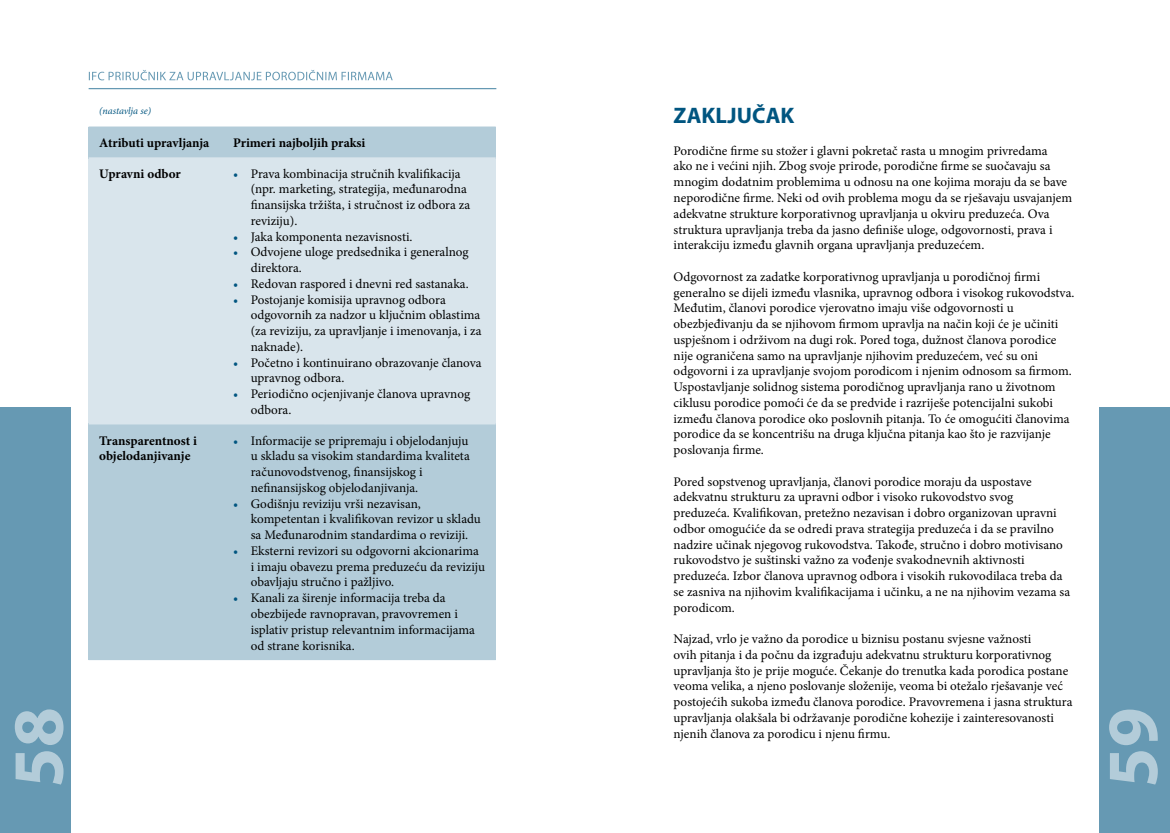
<style>
.page{position:relative;width:1170px;height:833px;background:#fff}
.page>*{position:absolute;margin:0;border:0;box-sizing:border-box;transform-origin:0 0}
.t1{font:700 72.5px "Myriad Pro";color:#b3ccd9}
.t2{font:700 22.5px "Myriad Pro";color:#005580}
.t3{font:13.12px/15.8px "Minion Pro";color:#000}
.t4{font:700 13.12px/15.8px "Minion Pro";letter-spacing:-.005em;color:#000}
.t5{font:italic 10px "Minion Pro";letter-spacing:-.005em;color:#005580}
.s1{color:#005580}
</style>
<div class="page">
<hr style="left:89px;top:88px;width:407px;height:1px;background:#6699b3">
<svg style="left:89px;top:70px;width:303px;height:10px"></svg>
<div style="left:0;top:407px;width:71px;height:426px;background:#6699b3"></div>
<div style="left:1098px;top:407px;width:71px;height:426px;background:#6699b3"></div>
<div style="left:89px;top:126px;width:406px;height:534px;background:#b3ccd9"></div>
<div style="left:89px;top:157px;width:406px;height:267px;background:#d9e5ec"></div>
<h2 class="t2" style="left:673px;top:101px;width:122px">ZAKLJUČAK</h2>
<p class="t3" style="left:673px;top:143px;width:400px">Porodične firme su stožer i glavni pokretač rasta u mnogim privredama<br>ako ne i većini njih. Zbog svoje prirode, porodične firme se suočavaju sa mnogim dodatnim problemima u odnosu na one kojima moraju da se bave neporodične firme. Neki od ovih problema mogu da se rješavaju usvajanjem adekvatne strukture korporativnog upravljanja u okviru preduzeća. Ova struktura upravljanja treba da jasno definiše uloge, odgovornosti, prava i interakciju između glavnih organa upravljanja preduzećem.</p>
<p class="t3" style="left:673px;top:269px;width:402px">Odgovornost za zadatke korporativnog upravljanja u porodičnoj firmi generalno se dijeli između vlasnika, upravnog odbora i visokog rukovodstva.<br>Međutim, članovi porodice vjerovatno imaju više odgovornosti u obezbjeđivanju da se njihovom firmom upravlja na način koji će je učiniti uspješnom i održivom na dugi rok. Pored toga, dužnost članova porodice nije ograničena samo na upravljanje njihovim preduzećem, već su oni odgovorni i za upravljanje svojom porodicom i njenim odnosom sa firmom.<br>Uspostavljanje solidnog sistema porodičnog upravljanja rano u životnom ciklusu porodice pomoći će da se predvide i razriješe potencijalni sukobi između članova porodice oko poslovnih pitanja. To će omogućiti članovima porodice da se koncentrišu na druga ključna pitanja kao što je razvijanje poslovanja firme.</p>
<p class="t3" style="left:673px;top:473px;width:398px">Pored sopstvenog upravljanja, članovi porodice moraju da uspostave adekvatnu strukturu za upravni odbor i visoko rukovodstvo svog preduzeća. Kvalifikovan, pretežno nezavisan i dobro organizovan upravni odbor omogućiće da se odredi prava strategija preduzeća i da se pravilno nadzire učinak njegovog rukovodstva. Takođe, stručno i dobro motivisano rukovodstvo je suštinski važno za vođenje svakodnevnih aktivnosti preduzeća. Izbor članova upravnog odbora i visokih rukovodilaca treba da se zasniva na njihovim kvalifikacijama i učinku, a ne na njihovim vezama sa porodicom.</p>
<p class="t3" style="left:673px;top:631px;width:400px">Najzad, vrlo je važno da porodice u biznisu postanu svjesne važnosti<br>ovih pitanja i da počnu da izgrađuju adekvatnu strukturu korporativnog upravljanja što je prije moguće. Čekanje do trenutka kada porodica postane veoma velika, a njeno poslovanje složenije, veoma bi otežalo rješavanje već postojećih sukoba između članova porodice. Pravovremena i jasna struktura upravljanja olakšala bi održavanje porodične kohezije i zainteresovanosti njenih članova za porodicu i njenu firmu.</p>
<p class="t5" style="left:99px;top:104px;width:53px">(nastavlja se)</p>
<p class="t4" style="left:99px;top:134px;width:112px">Atributi upravljanja</p>
<p class="t4" style="left:233px;top:134px;width:134px">Primeri najboljih praksi</p>
<p class="t4" style="left:99px;top:165px;width:83px">Upravni odbor</p>
<p class="t3" style="left:251px;top:165px;width:221px;text-indent:-18px"><span class="s1">•</span> Prava kombinacija stručnih kvalifikacija (npr. marketing, strategija, međunarodna finansijska tržišta, i stručnost iz odbora za reviziju).</p>
<p class="t3" style="left:233px;top:228px;width:181px"><span class="s1">•</span> Jaka komponenta nezavisnosti.</p>
<p class="t3" style="left:251px;top:244px;width:219px;text-indent:-18px"><span class="s1">•</span> Odvojene uloge predsednika i generalnog direktora.</p>
<p class="t3" style="left:233px;top:276px;width:237px"><span class="s1">•</span> Redovan raspored i dnevni red sastanaka.</p>
<p class="t3" style="left:251px;top:291px;width:232px;text-indent:-18px"><span class="s1">•</span> Postojanje komisija upravnog odbora odgovornih za nadzor u ključnim oblastima (za reviziju, za upravljanje i imenovanja, i za naknade).</p>
<p class="t3" style="left:251px;top:354px;width:232px;text-indent:-18px"><span class="s1">•</span> Početno i kontinuirano obrazovanje članova upravnog odbora.</p>
<p class="t3" style="left:251px;top:386px;width:221px;text-indent:-18px"><span class="s1">•</span> Periodično ocjenjivanje članova upravnog odbora.</p>
<p class="t4" style="left:99px;top:432px;width:99px">Transparentnost i objelodanjivanje</p>
<p class="t3" style="left:251px;top:432px;width:220px;text-indent:-18px"><span class="s1">•</span> Informacije se pripremaju i objelodanjuju u skladu sa visokim standardima kvaliteta računovodstvenog, finansijskog i nefinansijskog objelodanjivanja.</p>
<p class="t3" style="left:251px;top:495px;width:231px;text-indent:-18px"><span class="s1">•</span> Godišnju reviziju vrši nezavisan, kompetentan i kvalifikovan revizor u skladu sa Međunarodnim standardima o reviziji.</p>
<p class="t3" style="left:251px;top:543px;width:236px;text-indent:-18px"><span class="s1">•</span> Eksterni revizori su odgovorni akcionarima i imaju obavezu prema preduzeću da reviziju obavljaju stručno i pažljivo.</p>
<p class="t3" style="left:251px;top:590px;width:226px;text-indent:-18px"><span class="s1">•</span> Kanali za širenje informacija treba da obezbijede ravnopravan, pravovremen i isplativ pristup relevantnim informacijama od strane korisnika.</p>
<h1 class="t1" style="left:-9px;top:787px;width:82px;rotate:-90deg">58</h1>
<h1 class="t1" style="left:1085px;top:787px;width:82px;rotate:-90deg">59</h1>
</div>
